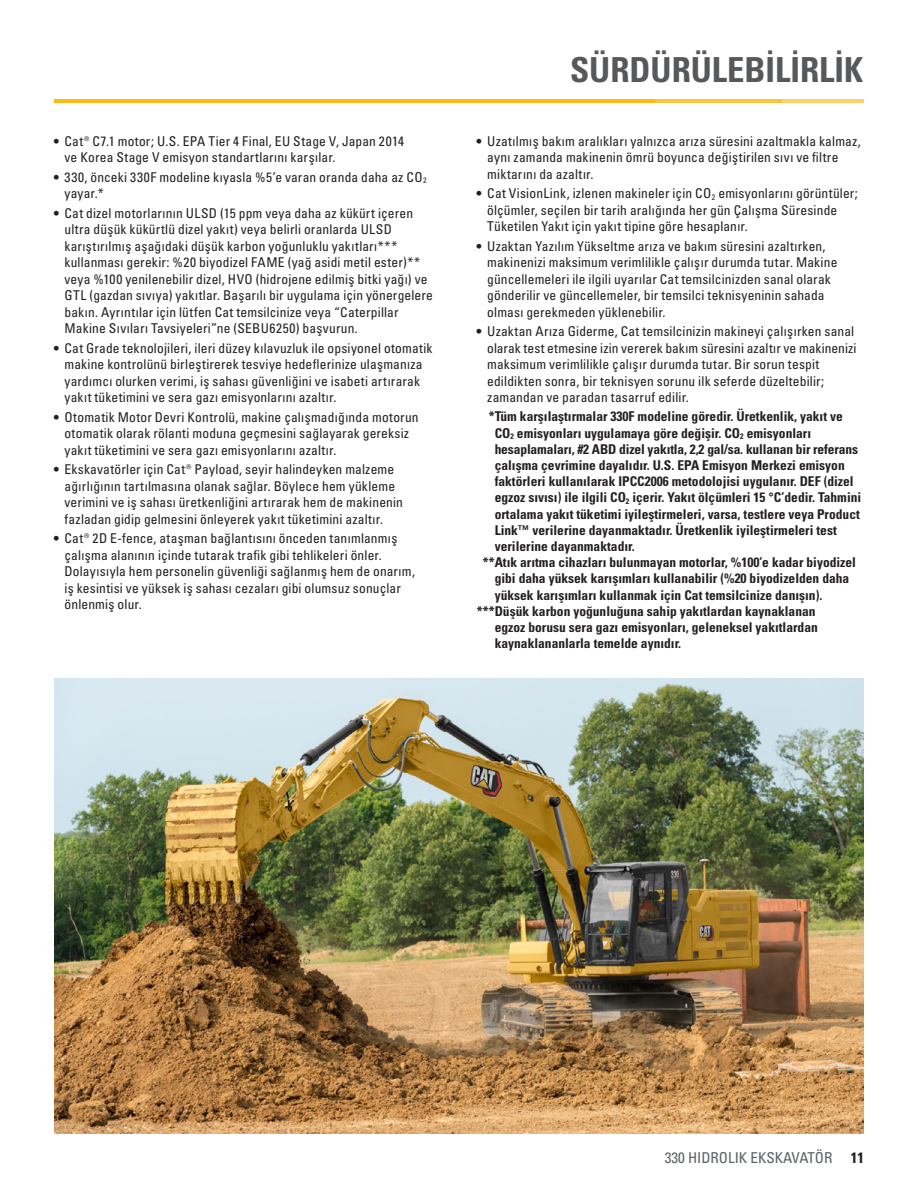
<style>
.page{position:relative;width:918px;height:1188px;background:#fff}
.page>*{position:absolute;margin:0;border:0;box-sizing:border-box;transform-origin:0 0}
.t1{font:34.5px "Univers LTCYR 67 Bold Cond";color:#57585a}
.t2{font:condensed 15px "Univers LTCYR 57";color:#5d6163}
.t3{font:condensed 13.5px/16.5px "Univers LTCYR 57";letter-spacing:.015em;color:#231f20}
.t4{font:13.5px "Univers LTCYR 67 Bold Cond";color:#231f20}
.s1{font-family:"Univers LTCYR 67 Bold Cond";font-stretch:normal;color:#231f20}
</style>
<div class="page">
<hr style="left:54px;top:99px;width:601px;height:4px;background:#fcba13">
<hr style="left:654px;top:99px;width:128px;height:4px;background:#fcc437">
<hr style="left:782px;top:99px;width:81px;height:4px;background:#fdd266">
<img style="left:54px;top:679px;width:809px;height:455px">
<p class="t3" style="left:65px;top:132px;width:341px;text-indent:-11px">• Cat® C7.1 motor; U.S. EPA Tier 4 Final, EU Stage V, Japan 2014 ve Korea Stage V emisyon standartlarını karşılar.</p>
<p class="t3" style="left:65px;top:168px;width:364px;text-indent:-11px">• 330, önceki 330F modeline kıyasla %5’e varan oranda daha az CO<sub>2 </sub>yayar.*</p>
<p class="t3" style="left:65px;top:204px;width:370px;text-indent:-11px">• Cat dizel motorlarının ULSD (15 ppm veya daha az kükürt içeren ultra düşük kükürtlü dizel yakıt) veya belirli oranlarda ULSD karıştırılmış aşağıdaki düşük karbon yoğunluklu yakıtları*** kullanması gerekir: %20 biyodizel FAME (yağ asidi metil ester)** veya %100 yenilenebilir dizel, HVO (hidrojene edilmiş bitki yağı) ve GTL (gazdan sıvıya) yakıtlar. Başarılı bir uygulama için yönergelere bakın. Ayrıntılar için lütfen Cat temsilcinize veya “Caterpillar Makine Sıvıları Tavsiyeleri”ne (SEBU6250) başvurun.</p>
<p class="t3" style="left:65px;top:339px;width:370px;text-indent:-11px">• Cat Grade teknolojileri, ileri düzey kılavuzluk ile opsiyonel otomatik makine kontrolünü birleştirerek tesviye hedeflerinize ulaşmanıza yardımcı olurken verimi, iş sahası güvenliğini ve isabeti artırarak yakıt tüketimini ve sera gazı emisyonlarını azaltır.</p>
<p class="t3" style="left:65px;top:408px;width:356px;text-indent:-11px">• Otomatik Motor Devri Kontrolü, makine çalışmadığında motorun otomatik olarak rölanti moduna geçmesini sağlayarak gereksiz yakıt tüketimini ve sera gazı emisyonlarını azaltır.</p>
<p class="t3" style="left:65px;top:461px;width:340px;text-indent:-11px">• Ekskavatörler için Cat® Payload, seyir halindeyken malzeme ağırlığının tartılmasına olanak sağlar. Böylece hem yükleme verimini ve iş sahası üretkenliğini artırarak hem de makinenin fazladan gidip gelmesini önleyerek yakıt tüketimini azaltır.</p>
<p class="t3" style="left:65px;top:530px;width:352px;text-indent:-11px">• Cat® 2D E-fence, ataşman bağlantısını önceden tanımlanmış çalışma alanının içinde tutarak trafik gibi tehlikeleri önler.<br>Dolayısıyla hem personelin güvenliği sağlanmış hem de onarım, iş kesintisi ve yüksek iş sahası cezaları gibi olumsuz sonuçlar önlenmiş olur.</p>
<h1 class="t1" style="left:570px;top:48px;width:295px">SÜRDÜRÜLEBİLİRLİK</h1>
<p class="t3" style="left:487px;top:132px;width:375px;text-indent:-11px">• Uzatılmış bakım aralıkları yalnızca arıza süresini azaltmakla kalmaz, aynı zamanda makinenin ömrü boyunca değiştirilen sıvı ve filtre miktarını da azaltır.</p>
<p class="t3" style="left:487px;top:185px;width:372px;text-indent:-10px">• Cat VisionLink, izlenen makineler için CO<sub>2</sub> emisyonlarını görüntüler; ölçümler, seçilen bir tarih aralığında her gün Çalışma Süresinde<br>Tüketilen Yakıt için yakıt tipine göre hesaplanır.</p>
<p class="t3" style="left:487px;top:237px;width:352px;text-indent:-11px">• Uzaktan Yazılım Yükseltme arıza ve bakım süresini azaltırken, makinenizi maksimum verimlilikle çalışır durumda tutar. Makine güncellemeleri ile ilgili uyarılar Cat temsilcinizden sanal olarak gönderilir ve güncellemeler, bir temsilci teknisyeninin sahada olması gerekmeden yüklenebilir.</p>
<p class="t3" style="left:487px;top:323px;width:371px;text-indent:-11px">• Uzaktan Arıza Giderme, Cat temsilcinizin makineyi çalışırken sanal olarak test etmesine izin vererek bakım süresini azaltır ve makinenizi maksimum verimlilikle çalışır durumda tutar. Bir sorun tespit edildikten sonra, bir teknisyen sorunu ilk seferde düzeltebilir; zamandan ve paradan tasarruf edilir.</p>
<p class="t4" style="left:489px;top:408px;width:356px">*Tüm karşılaştırmalar 330F modeline göredir. Üretkenlik, yakıt ve</p>
<p class="t4" style="left:495px;top:425px;width:318px">CO<sub>2</sub> emisyonları uygulamaya göre değişir. CO<sub>2</sub> emisyonları</p>
<p class="t4" style="left:495px;top:441px;width:365px">hesaplamaları, #2 ABD dizel yakıtla, 2,2 gal/sa. kullanan bir referans</p>
<p class="t4" style="left:495px;top:457px;width:352px">çalışma çevrimine dayalıdır. U.S. EPA Emisyon Merkezi emisyon</p>
<p class="t4" style="left:495px;top:473px;width:361px">faktörleri kullanılarak IPCC2006 metodolojisi uygulanır. DEF (dizel</p>
<p class="t4" style="left:495px;top:489px;width:368px">egzoz sıvısı) ile ilgili CO<sub>2</sub> içerir. Yakıt ölçümleri 15 °C’dedir. Tahmini</p>
<p class="t4" style="left:495px;top:506px;width:367px">ortalama yakıt tüketimi iyileştirmeleri, varsa, testlere veya Product</p>
<p class="t4" style="left:495px;top:522px;width:344px">Link™ verilerine dayanmaktadır. Üretkenlik iyileştirmeleri test</p>
<p class="t4" style="left:495px;top:538px;width:142px">verilerine dayanmaktadır.</p>
<p class="t4" style="left:483px;top:554px;width:375px">**Atık arıtma cihazları bulunmayan motorlar, %100’e kadar biyodizel</p>
<p class="t4" style="left:495px;top:570px;width:356px">gibi daha yüksek karışımları kullanabilir (%20 biyodizelden daha</p>
<p class="t4" style="left:495px;top:587px;width:329px">yüksek karışımları kullanmak için Cat temsilcinize danışın).</p>
<p class="t4" style="left:477px;top:603px;width:340px">***Düşük karbon yoğunluğuna sahip yakıtlardan kaynaklanan</p>
<p class="t4" style="left:495px;top:619px;width:325px">egzoz borusu sera gazı emisyonları, geleneksel yakıtlardan</p>
<p class="t4" style="left:495px;top:635px;width:188px">kaynaklananlarla temelde aynıdır.</p>
<p class="t2" style="left:665px;top:1148px;width:201px">330 HIDROLIK EKSKAVATÖR <span class="s1">11</span></p>
</div>
